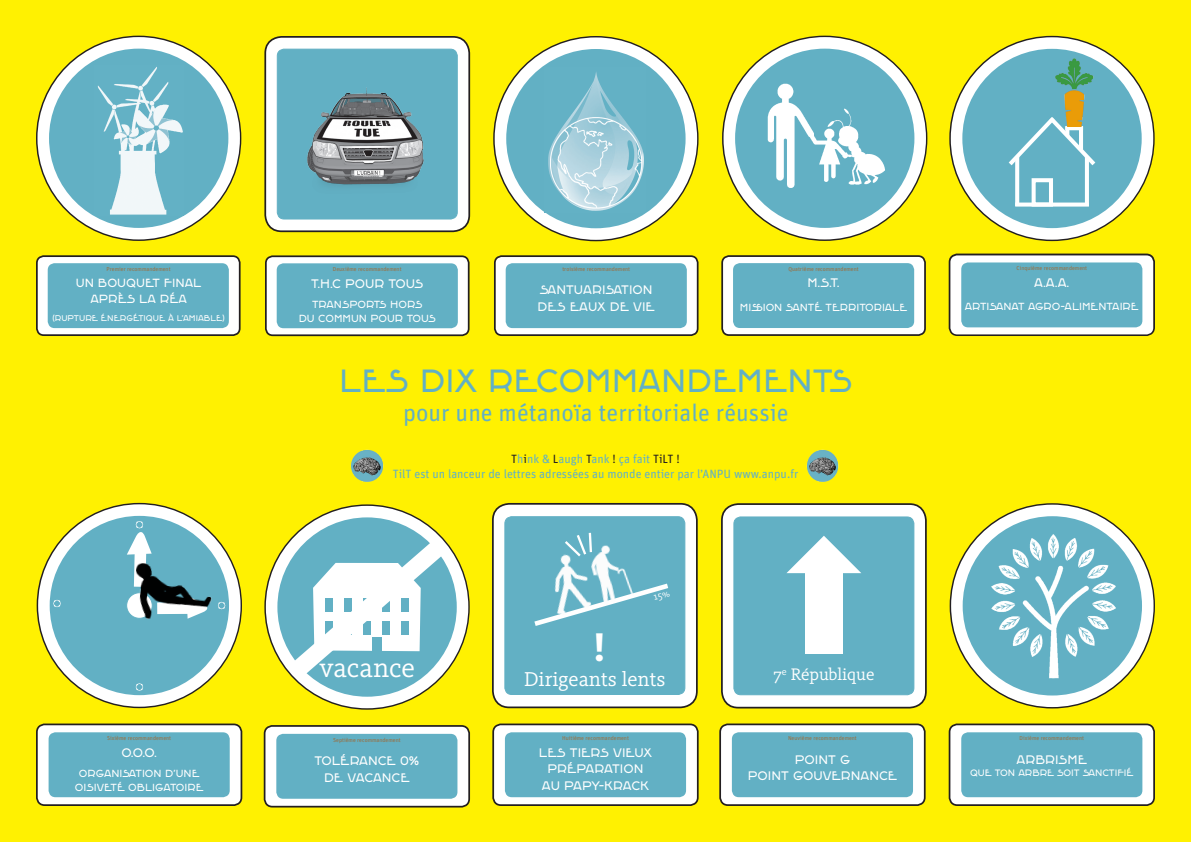
<style>
.page{position:relative;width:1191px;height:842px;background:#fff101}
.page>*{position:absolute;margin:0;border:0;box-sizing:border-box;transform-origin:0 0}
.t1{font:700 41.6px "Kievit Slab OT";color:#fff}
.t2{font:36px "Excursion Poste Bis";color:#62b0c4}
.t3{font:27.7px "Kievit Slab OT";letter-spacing:-.005em;color:#fff}
.t4{font:24px "Unit Pro";color:#62b0c4}
.t5{font:20.8px "Kievit Slab OT";color:#fff}
.t6{font:17.3px "Kievit Slab OT";letter-spacing:-.005em;color:#fff}
.t7{font:13.9px "Excursion Poste Bis";color:#fff}
.t8{font:13.3px "Excursion Poste Bis";color:#fff}
.t9{font:12px "Unit Pro";color:#62b0c4}
.t10{font:11.5px "Excursion Poste Bis";color:#fff}
.t11{font:10.4px "Excursion Poste Bis";color:#fff}
.t12{font:9.2px "Excursion Poste Bis";color:#fff}
.t13{font:5.8px "Unit Pro";color:#9a6d3f}
.s1{color:#231f20}
</style>
<div class="page">
<div style="left:265px;top:37px;width:204px;height:194px;background:#fff;border-radius:16px"></div>
<div style="left:264px;top:36px;width:206px;height:196px;border:2px solid #231f20;border-radius:16px"></div>
<div style="left:266px;top:256px;width:203px;height:79px;background:#fff;border-radius:7px"></div>
<div style="left:265px;top:255px;width:204px;height:81px;border:2px solid #231f20;border-radius:7px"></div>
<div style="left:277px;top:263px;width:181px;height:65px;background:#62b0c4;border-radius:7px"></div>
<div style="left:277px;top:49px;width:180px;height:170px;background:#62b0c4;border-radius:7px"></div>
<div style="left:277px;top:49px;width:180px;height:170px;border:1px solid #62b0c4;border-radius:7px"></div>
<img style="left:307px;top:87px;width:117px;height:99px">
<svg style="left:43px;top:43px;width:191px;height:191px;background:#7abccd"></svg>
<div style="left:37px;top:37px;width:203px;height:202px;border:12px solid #fff;border-radius:50%"></div>
<div style="left:37px;top:256px;width:203px;height:79px;background:#fff;border-radius:7px"></div>
<div style="left:36px;top:255px;width:204px;height:81px;border:2px solid #231f20;border-radius:7px"></div>
<div style="left:48px;top:263px;width:181px;height:65px;background:#62b0c4;border-radius:7px"></div>
<img style="left:94px;top:65px;width:90px;height:150px">
<svg style="left:500px;top:43px;width:191px;height:191px;fill:#62b0c4"></svg>
<div style="left:495px;top:37px;width:202px;height:203px;border:12px solid #fff;border-radius:50%"></div>
<div style="left:495px;top:256px;width:202px;height:79px;background:#fff;border-radius:7px"></div>
<div style="left:494px;top:255px;width:204px;height:81px;border:2px solid #231f20;border-radius:7px"></div>
<div style="left:506px;top:263px;width:181px;height:65px;background:#62b0c4;border-radius:7px"></div>
<img style="left:545px;top:68px;width:100px;height:145px">
<svg style="left:729px;top:43px;width:191px;height:191px;fill:#62b0c4"></svg>
<div style="left:723px;top:37px;width:203px;height:202px;border:12px solid #fff;border-radius:50%"></div>
<div style="left:722px;top:256px;width:203px;height:79px;background:#fff;border-radius:7px"></div>
<div style="left:721px;top:255px;width:205px;height:81px;border:2px solid #231f20;border-radius:7px"></div>
<div style="left:733px;top:263px;width:181px;height:65px;background:#62b0c4;border-radius:7px"></div>
<img style="left:750px;top:73px;width:148px;height:139px">
<div style="left:948px;top:254px;width:207px;height:82px;border:3px solid #231f20;border-radius:7px"></div>
<div style="left:956px;top:43px;width:191px;height:191px;background:#62b0c4;border-radius:50%"></div>
<div style="left:950px;top:37px;width:203px;height:203px;border:12px solid #fff;border-radius:50%"></div>
<svg style="left:1008px;top:126px;width:88px;height:44px"></svg>
<svg style="left:1015px;top:156px;width:4px;height:47px"></svg>
<hr style="left:1085px;top:156px;width:4px;height:50px;background:#fff">
<hr style="left:1065px;top:126px;width:4px;height:10px;background:#fff">
<hr style="left:1079px;top:126px;width:4px;height:24px;background:#fff">
<svg style="left:1065px;top:126px;width:17px;height:4px"></svg>
<svg style="left:1015px;top:203px;width:74px;height:4px"></svg>
<div style="left:1031px;top:178px;width:22px;height:29px;border:4px solid #fff"></div>
<img style="left:1021px;top:54px;width:104px;height:72px">
<div style="left:950px;top:255px;width:203px;height:79px;background:#fff;border-radius:7px"></div>
<div style="left:961px;top:262px;width:181px;height:65px;background:#62b0c4;border-radius:7px"></div>
<div style="left:36px;top:723px;width:206px;height:83px;border:3px solid #231f20;border-radius:7px"></div>
<div style="left:38px;top:725px;width:202px;height:79px;background:#fff;border-radius:7px"></div>
<div style="left:49px;top:732px;width:181px;height:65px;background:#62b0c4;border-radius:7px"></div>
<div style="left:44px;top:510px;width:191px;height:191px;background:#62b0c4;border-radius:50%"></div>
<div style="left:38px;top:504px;width:202px;height:203px;border:12px solid #fff;border-radius:50%"></div>
<svg style="left:50px;top:596px;width:11px;height:14px"></svg>
<svg style="left:135px;top:683px;width:8px;height:8px"></svg>
<svg style="left:128px;top:521px;width:23px;height:30px"></svg>
<img style="left:127px;top:551px;width:108px;height:92px">
<div style="left:264px;top:725px;width:206px;height:82px;border:3px solid #231f20;border-radius:7px"></div>
<div style="left:265px;top:727px;width:203px;height:79px;background:#fff;border-radius:7px"></div>
<div style="left:276px;top:734px;width:181px;height:65px;background:#62b0c4;border-radius:7px"></div>
<div style="left:266px;top:506px;width:202px;height:202px;border:12px solid #fff;border-radius:50%"></div>
<svg style="left:271px;top:523px;width:192px;height:173px"></svg>
<div style="left:492px;top:723px;width:206px;height:83px;border:3px solid #231f20;border-radius:7px"></div>
<div style="left:494px;top:725px;width:203px;height:79px;background:#fff;border-radius:7px"></div>
<div style="left:505px;top:732px;width:181px;height:65px;background:#62b0c4;border-radius:7px"></div>
<div style="left:493px;top:504px;width:204px;height:203px;background:#fff;border-radius:16px"></div>
<div style="left:492px;top:503px;width:205px;height:205px;border:2px solid #231f20;border-radius:16px"></div>
<div style="left:505px;top:517px;width:180px;height:177px;background:#62b0c4;border-radius:7px"></div>
<div style="left:504px;top:516px;width:181px;height:179px;border:1px solid #62b0c4;border-radius:7px"></div>
<img style="left:539px;top:499px;width:145px;height:140px">
<svg style="left:562px;top:530px;width:31px;height:29px"></svg>
<div style="left:719px;top:723px;width:206px;height:83px;border:3px solid #231f20;border-radius:7px"></div>
<div style="left:721px;top:725px;width:203px;height:79px;background:#fff;border-radius:7px"></div>
<div style="left:732px;top:732px;width:181px;height:65px;background:#62b0c4;border-radius:7px"></div>
<div style="left:722px;top:504px;width:204px;height:204px;background:#fff;border-radius:16px"></div>
<div style="left:721px;top:503px;width:205px;height:205px;border:2px solid #231f20;border-radius:16px"></div>
<div style="left:734px;top:517px;width:180px;height:178px;background:#62b0c4;border-radius:7px"></div>
<div style="left:733px;top:517px;width:181px;height:178px;border:1px solid #62b0c4;border-radius:7px"></div>
<div style="left:805px;top:563px;width:37px;height:91px;background:#fff"></div>
<svg style="left:786px;top:536px;width:75px;height:37px"></svg>
<div style="left:948px;top:723px;width:207px;height:83px;border:3px solid #231f20;border-radius:7px"></div>
<div style="left:950px;top:725px;width:203px;height:79px;background:#fff;border-radius:7px"></div>
<div style="left:961px;top:732px;width:181px;height:65px;background:#62b0c4;border-radius:7px"></div>
<svg style="left:957px;top:510px;width:190px;height:191px;fill:#62b0c4"></svg>
<div style="left:951px;top:505px;width:202px;height:202px;border:12px solid #fff;border-radius:50%"></div>
<img style="left:975px;top:524px;width:152px;height:174px">
<img style="left:804px;top:447px;width:38px;height:38px">
<img style="left:348px;top:447px;width:38px;height:38px">
<svg style="left:534px;top:580px;width:139px;height:49px"></svg>
<p class="t13" style="left:107px;top:265px;width:65px">Premier recommandement</p>
<p class="t8" style="left:76px;top:274px;width:127px">UN BOUQUET FINAL</p>
<p class="t8" style="left:90px;top:291px;width:98px">APRÈS LA RÉA</p>
<p class="t12" style="left:52px;top:313px;width:174px">(RUPTURE ÉNERGÉTIQUE À L’AMIABLE)</p>
<p class="t13" style="left:107px;top:734px;width:66px">Sixième recommandement</p>
<p class="t7" style="left:121px;top:743px;width:37px">O.O.O.</p>
<p class="t10" style="left:79px;top:766px;width:122px">ORGANISATION D’UNE</p>
<p class="t10" style="left:75px;top:780px;width:130px">OISIVETÉ OBLIGATOIRE</p>
<p class="t13" style="left:333px;top:265px;width:70px">Deuxième recommandement</p>
<p class="t7" style="left:311px;top:274px;width:114px">T.H.C POUR TOUS</p>
<p class="t10" style="left:312px;top:297px;width:112px">TRANSPORTS HORS</p>
<p class="t10" style="left:299px;top:311px;width:139px">DU COMMUN POUR TOUS</p>
<p class="t13" style="left:562px;top:265px;width:69px">troisième recommandement</p>
<p class="t7" style="left:540px;top:281px;width:114px">SANTUARISATION</p>
<p class="t7" style="left:537px;top:298px;width:119px">DES EAUX DE VIE</p>
<p class="t13" style="left:788px;top:265px;width:72px">Quatrième recommandement</p>
<p class="t7" style="left:807px;top:274px;width:34px">M.S.T.</p>
<p class="t10" style="left:740px;top:300px;width:169px">MISSION SANTÉ TERRITORIALE</p>
<p class="t2" style="left:339px;top:358px;width:515px">LES DIX RECOMMANDEMENTS</p>
<p class="t4" style="left:403px;top:397px;width:387px">pour une métanoïa territoriale réussie</p>
<p class="t9" style="left:511px;top:452px;width:170px"><span class="s1">T</span>h<span class="s1">i</span>nk &amp; <span class="s1">L</span>augh <span class="s1">T</span>ank <span class="s1">!</span> ça fait <span class="s1">TiLT !</span></p>
<p class="t9" style="left:393px;top:466px;width:407px">TilT est un lanceur de lettres adressées au monde entier par l’ANPU www.anpu.fr</p>
<p class="t13" style="left:1016px;top:264px;width:72px">Cinquième recommandement</p>
<p class="t7" style="left:1034px;top:273px;width:37px">A.A.A.</p>
<p class="t10" style="left:965px;top:299px;width:175px">ARTISANAT AGRO-ALIMENTAIRE</p>
<p class="t3" style="left:319px;top:652px;width:97px">vacance</p>
<p class="t13" style="left:333px;top:736px;width:69px">Septième recommandement</p>
<p class="t7" style="left:314px;top:752px;width:106px">TOLÉRANCE 0%</p>
<p class="t7" style="left:324px;top:768px;width:87px">DE VACANCE</p>
<p class="t1" style="left:593px;top:622px;width:14px">!</p>
<p class="t5" style="left:524px;top:667px;width:143px">Dirigeants lents</p>
<p class="t13" style="left:562px;top:734px;width:68px">Huitième recommandement</p>
<p class="t7" style="left:539px;top:743px;width:115px">LES TIERS VIEUX</p>
<p class="t7" style="left:547px;top:760px;width:97px">PRÉPARATION</p>
<p class="t7" style="left:542px;top:776px;width:109px">AU PAPY-KRACK</p>
<p class="t6" style="left:773px;top:665px;width:103px">7<sup>e</sup> République</p>
<p class="t13" style="left:788px;top:734px;width:70px">Neuvième recommandement</p>
<p class="t7" style="left:795px;top:750px;width:57px">POINT G</p>
<p class="t7" style="left:747px;top:767px;width:151px">POINT GOUVERNANCE</p>
<p class="t13" style="left:1019px;top:734px;width:66px">Dixième recommandement</p>
<p class="t7" style="left:1016px;top:750px;width:72px">ARBRISME</p>
<p class="t11" style="left:970px;top:766px;width:165px">QUE TON ARBRE SOIT SANCTIFIÉ</p>
</div>
